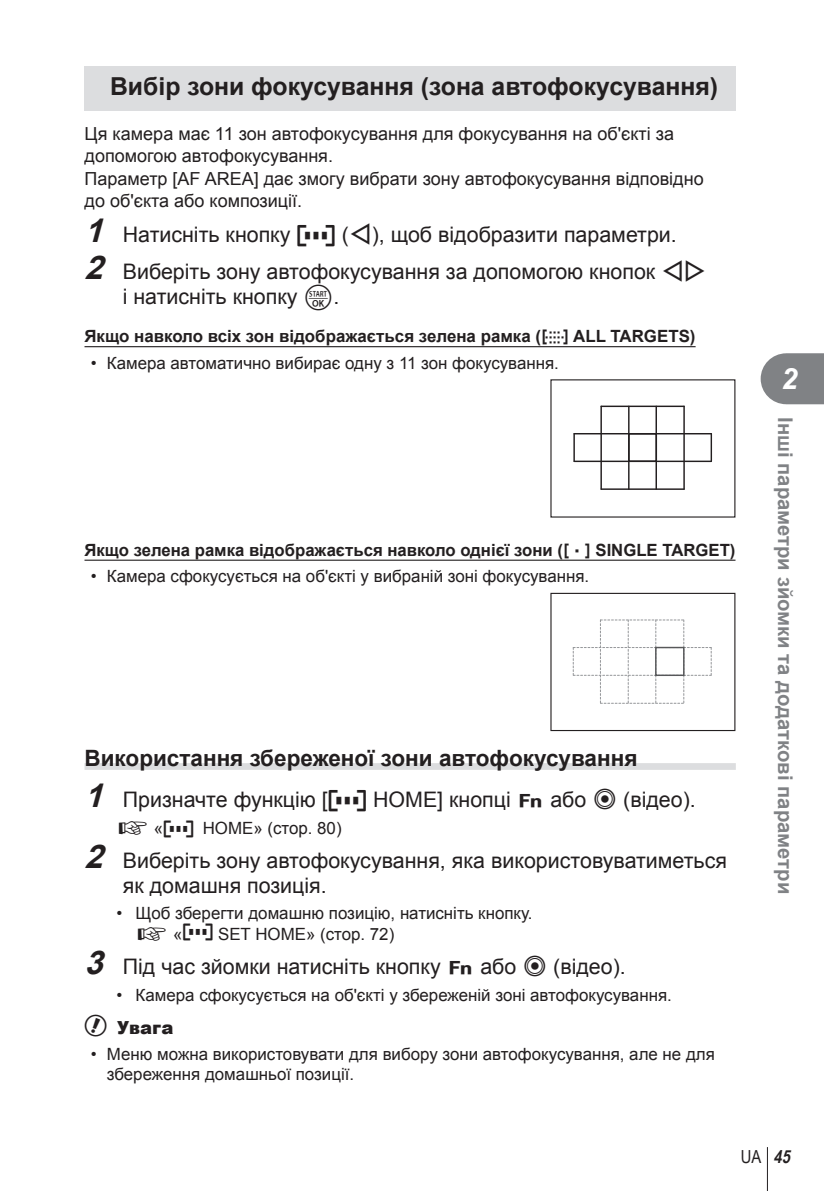
<style>
.page{position:relative;width:824px;height:1191px;background:#fff}
.page>*{position:absolute;margin:0;border:0;box-sizing:border-box;transform-origin:0 0}
.t1{font:italic 700 29.25px "Arial";color:#fff}
.t2{font:700 24.75px "Arial";color:#231f20}
.t3{font:700 22.5px "Arial";color:#231f20}
.t4{font:21.5px/37.5px "Arial";color:#231f20}
.t5{font:700 20.25px "Arial";color:#808285}
.t6{font:18px/22.5px "Arial";color:#231f20}
.t7{font:900 18px "Arial";color:#231f20}
.t8{font:18px "Arial Narrow";color:#231f20}
.t9{font:17px/20.2px "Arial";color:#231f20}
.t10{font:700 17px/26.8px "Arial";color:#231f20}
.s1{font-weight:700;font-style:italic;font-size:32.75px}
.s2{font-family:"Olymp 12"}
.s3{font-family:"olympus 15"}
.s4{font-family:"Olymp 11";font-weight:400}
.s5{font-weight:400}
.s6{font-family:"Olympus 1"}
.s7{font-family:"olympus 15";font-weight:400;font-size:22.5px}
.s8{font-weight:700;font-style:italic}
</style>
<div class="page">
<hr style="left:766px;top:1147px;width:1px;height:44px;background:#231f20">
<svg style="left:760px;top:353px;width:63px;height:51px;background:#8c8e91"></svg>
<hr style="left:84px;top:346px;width:611px;height:1px;background:#231f20">
<hr style="left:84px;top:560px;width:651px;height:1px;background:#231f20">
<div style="left:84px;top:763px;width:651px;height:7px;background:#dcdddf"></div>
<div style="left:84px;top:66px;width:651px;height:45px;background:#dcdddf"></div>
<hr style="left:600px;top:406px;width:1px;height:83px;background:#231f20">
<hr style="left:627px;top:406px;width:2px;height:83px;background:#231f20">
<hr style="left:655px;top:406px;width:1px;height:83px;background:#231f20">
<hr style="left:683px;top:406px;width:1px;height:83px;background:#231f20">
<hr style="left:600px;top:406px;width:83px;height:1px;background:#231f20">
<hr style="left:573px;top:433px;width:137px;height:1px;background:#231f20">
<hr style="left:573px;top:461px;width:137px;height:1px;background:#231f20">
<hr style="left:600px;top:488px;width:83px;height:2px;background:#231f20">
<svg style="left:573px;top:434px;width:1px;height:27px"></svg>
<svg style="left:710px;top:434px;width:1px;height:27px"></svg>
<div style="left:627px;top:433px;width:29px;height:29px;border:1px solid #231f20"></div>
<div style="left:550px;top:593px;width:185px;height:138px;border:1px solid #231f20"></div>
<svg style="left:572px;top:619px;width:139px;height:85px"></svg>
<div style="left:654px;top:647px;width:30px;height:29px;border:1px solid #57585a"></div>
<p class="t2" style="left:110px;top:70px;width:609px">Вибір зони фокусування (зона автофокусування)</p>
<p class="t6" style="left:84px;top:122px;width:620px">Ця камера має 11 зон автофокусування для фокусування на об'єкті за допомогою автофокусування.<br>Параметр [AF AREA] дає змогу вибрати зону автофокусування відповідно до об'єкта або композиції.</p>
<p class="t4" style="left:84px;top:215px;width:623px"><span class="s1">1</span> Натисніть кнопку <span class="s2">P</span> (<span class="s3">H</span>), щоб відобразити параметри.<br><span class="s1">2</span> Виберіть зону автофокусування за допомогою кнопок <span class="s3">HI</span></p>
<p class="t4" style="left:123px;top:278px;width:218px">і натисніть кнопку <span class="s3">i</span>.</p>
<p class="t10" style="left:107px;top:323px;width:590px;text-indent:-22px">Якщо навколо всіх зон відображається зелена рамка (<span class="s4">B</span> ALL TARGETS)<br><span class="s5">Камера автоматично вибирає одну з 11 зон фокусування.</span></p>
<p class="t9" style="left:91px;top:353px;width:7px">•</p>
<p class="t10" style="left:107px;top:537px;width:629px;text-indent:-22px">Якщо зелена рамка відображається навколо однієї зони (<span class="s4">M</span> SINGLE TARGET)<br><span class="s5">Камера сфокусується на об'єкті у вибраній зоні фокусування.</span></p>
<p class="t9" style="left:91px;top:566px;width:7px">•</p>
<p class="t3" style="left:84px;top:743px;width:554px">Використання збереженої зони автофокусування</p>
<p class="t4" style="left:84px;top:781px;width:612px"><span class="s1">1</span> Призначте функцію [<span class="s2">P</span> HOME] кнопці <span class="s2">&lt;</span> або <span class="s3">R</span> (відео).</p>
<p class="t9" style="left:116px;top:818px;width:226px"><span class="s6">g</span> «<span class="s2">P</span> HOME» (стор. 80)</p>
<p class="t4" style="left:123px;top:848px;width:605px;line-height:24.8px;text-indent:-38px"><span class="s1">2</span> Виберіть зону автофокусування, яка використовуватиметься як домашня позиція.</p>
<p class="t9" style="left:135px;top:903px;width:398px">Щоб зберегти домашню позицію, натисніть кнопку. <span class="s6">g</span> «<span class="s2">P</span> SET HOME» (стор. 72)</p>
<p class="t4" style="left:84px;top:948px;width:542px"><span class="s1">3</span> Під час зйомки натисніть кнопку <span class="s2">&lt;</span> або <span class="s3">R</span> (відео).</p>
<p class="t9" style="left:135px;top:985px;width:537px">Камера сфокусується на об'єкті у збереженій зоні автофокусування.</p>
<p class="t7" style="left:84px;top:1014px;width:90px"><span class="s7">#</span> Увага</p>
<p class="t9" style="left:107px;top:1044px;width:609px">Меню можна використовувати для вибору зони автофокусування, але не для збереження домашньої позиції.</p>
<p class="t9" style="left:116px;top:903px;width:7px">•</p>
<p class="t9" style="left:116px;top:985px;width:7px">•</p>
<p class="t9" style="left:91px;top:1044px;width:7px">•</p>
<h1 class="t1" style="left:780px;top:360px;width:18px">2</h1>
<p class="t5" style="left:798px;top:417px;width:478px;rotate:90deg">Інші параметри зйомки та додаткові параметри</p>
<p class="t8" style="left:740px;top:1143px;width:43px">UA <span class="s8">45</span></p>
</div>
